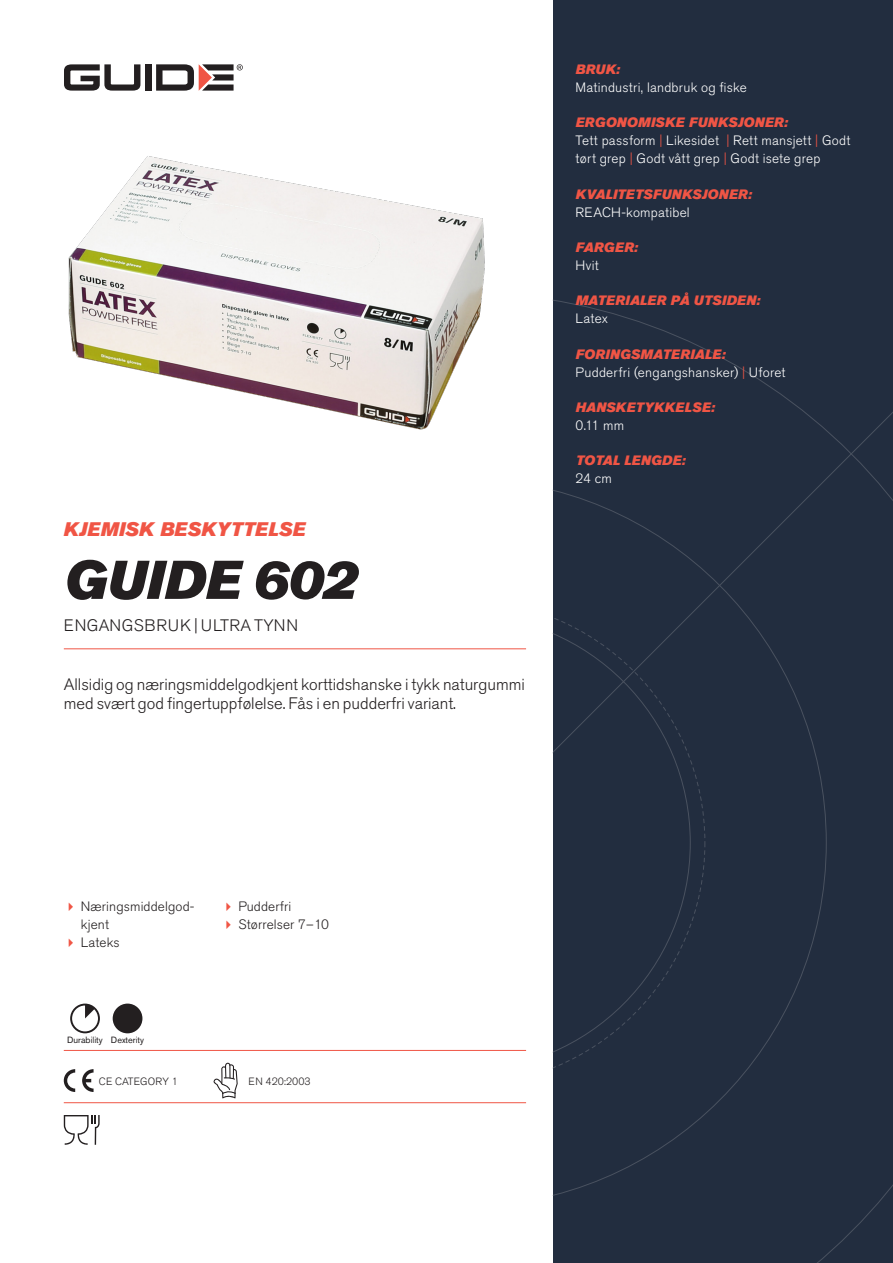
<style>
.page{position:relative;width:893px;height:1263px;background:#fff}
.page>*{position:absolute;margin:0;border:0;box-sizing:border-box;transform-origin:0 0}
.Rubrik{font:italic 54px "Akzidenz Grotesk Pro Super";color:#231f20}
.Överrubrik{font:italic 19.5px "Akzidenz Grotesk Pro Super";letter-spacing:.01em;color:#f05545}
.Ingress{font:300 16.5px/19.8px "Akzidenz Grotesk Pro";color:#231f20}
.Product_-_AltSegment{font:300 16.5px "Akzidenz Grotesk Pro";letter-spacing:.03em;color:#231f20}
.Produkt_-_Brödtext{font:300 13.5px/18px "Akzidenz Grotesk Pro";letter-spacing:.02em;color:#fff}
.Produkt_-_Namn{font:italic 13.5px "Akzidenz Grotesk Pro Super";letter-spacing:.015em;color:#f05545}
.t1{font:300 13.5px/18px "Akzidenz Grotesk Pro";letter-spacing:.01em;color:#231f20}
.t2{font:300 10.5px "Akzidenz Grotesk Pro";color:#231f20}
.Produkt_-_Egenskaper{font:9px "Akzidenz Grotesk Pro";color:#231f20}
.s1{color:#f05545}
</style>
<div class="page">
<div style="left:145px;top:64px;width:7px;height:27px;background:#231f20"></div>
<svg style="left:156px;top:64px;width:87px;height:27px"></svg>
<svg style="left:64px;top:64px;width:76px;height:27px"></svg>
<div style="left:553px;top:0;width:340px;height:1263px;background:#222d3f"></div>
<svg style="left:553px;top:300px;width:340px;height:963px"></svg>
<hr style="left:64px;top:1050px;width:462px;height:1px;background:#f05545">
<hr style="left:64px;top:1102px;width:462px;height:1px;background:#f05545">
<svg style="left:70px;top:1003px;width:30px;height:30px"></svg>
<div style="left:113px;top:1003px;width:29px;height:30px;background:#231f20;border-radius:50%"></div>
<svg style="left:64px;top:1069px;width:11px;height:23px"></svg>
<svg style="left:82px;top:1069px;width:12px;height:23px"></svg>
<svg style="left:214px;top:1063px;width:24px;height:35px"></svg>
<svg style="left:64px;top:1115px;width:36px;height:30px"></svg>
<img style="left:68px;top:156px;width:417px;height:274px">
<hr style="left:64px;top:648px;width:462px;height:1px;background:#f05545">
<p class="Överrubrik" style="left:64px;top:517px;width:244px">KJEMISK BESKYTTELSE</p>
<p class="Rubrik" style="left:64px;top:545px;width:295px">GUIDE 602</p>
<p class="Product_-_AltSegment" style="left:64px;top:615px;width:236px">ENGANGSBRUK | ULTRA TYNN</p>
<p class="Ingress" style="left:64px;top:674px;width:463px">Allsidig og næringsmiddelgodkjent korttidshanske i tykk naturgummi med svært god fingertuppfølelse. Fås i en pudderfri variant.</p>
<p class="Produkt_-_Namn" style="left:576px;top:60px;width:46px">BRUK:</p>
<p class="Produkt_-_Brödtext" style="left:576px;top:78px;width:173px">Matindustri, landbruk og fiske</p>
<p class="Produkt_-_Namn" style="left:576px;top:114px;width:214px">ERGONOMISKE FUNKSJONER:</p>
<p class="Produkt_-_Brödtext" style="left:576px;top:132px;width:276px">Tett passform <span class="s1">|</span> Likesidet <span class="s1">|</span> Rett mansjett <span class="s1">|</span> Godt tørt grep <span class="s1">|</span> Godt vått grep <span class="s1">|</span> Godt isete grep</p>
<p class="Produkt_-_Namn" style="left:576px;top:185px;width:178px">KVALITETSFUNKSJONER:</p>
<p class="Produkt_-_Brödtext" style="left:576px;top:203px;width:116px">REACH-kompatibel</p>
<p class="Produkt_-_Namn" style="left:576px;top:238px;width:64px">FARGER:</p>
<p class="Produkt_-_Brödtext" style="left:576px;top:256px;width:25px">Hvit</p>
<p class="Produkt_-_Namn" style="left:576px;top:292px;width:186px">MATERIALER PÅ UTSIDEN:</p>
<p class="Produkt_-_Brödtext" style="left:576px;top:310px;width:34px">Latex</p>
<p class="Produkt_-_Namn" style="left:576px;top:345px;width:151px">FORINGSMATERIALE:</p>
<p class="Produkt_-_Brödtext" style="left:576px;top:363px;width:211px">Pudderfri (engangshansker) <span class="s1">|</span> Uforet</p>
<p class="Produkt_-_Namn" style="left:576px;top:398px;width:141px">HANSKETYKKELSE:</p>
<p class="Produkt_-_Brödtext" style="left:576px;top:416px;width:50px">0.11 mm</p>
<p class="Produkt_-_Namn" style="left:576px;top:452px;width:111px">TOTAL LENGDE:</p>
<p class="Produkt_-_Brödtext" style="left:576px;top:470px;width:38px">24 cm</p>
<p class="t1" style="left:81px;top:897px;width:115px">Næringsmiddelgod&shy;kjent</p>
<p class="t1" style="left:81px;top:933px;width:40px">Lateks</p>
<p class="t1" style="left:238px;top:897px;width:54px">Pudderfri</p>
<p class="t1" style="left:238px;top:915px;width:92px">Størrelser 7–10</p>
<p class="Produkt_-_Egenskaper" style="left:67px;top:1034px;width:37px">Durability</p>
<p class="Produkt_-_Egenskaper" style="left:111px;top:1034px;width:35px">Dexterity</p>
<p class="t2" style="left:99px;top:1074px;width:81px">CE CATEGORY 1</p>
<p class="t2" style="left:248px;top:1074px;width:64px">EN 420:2003</p>
</div>
